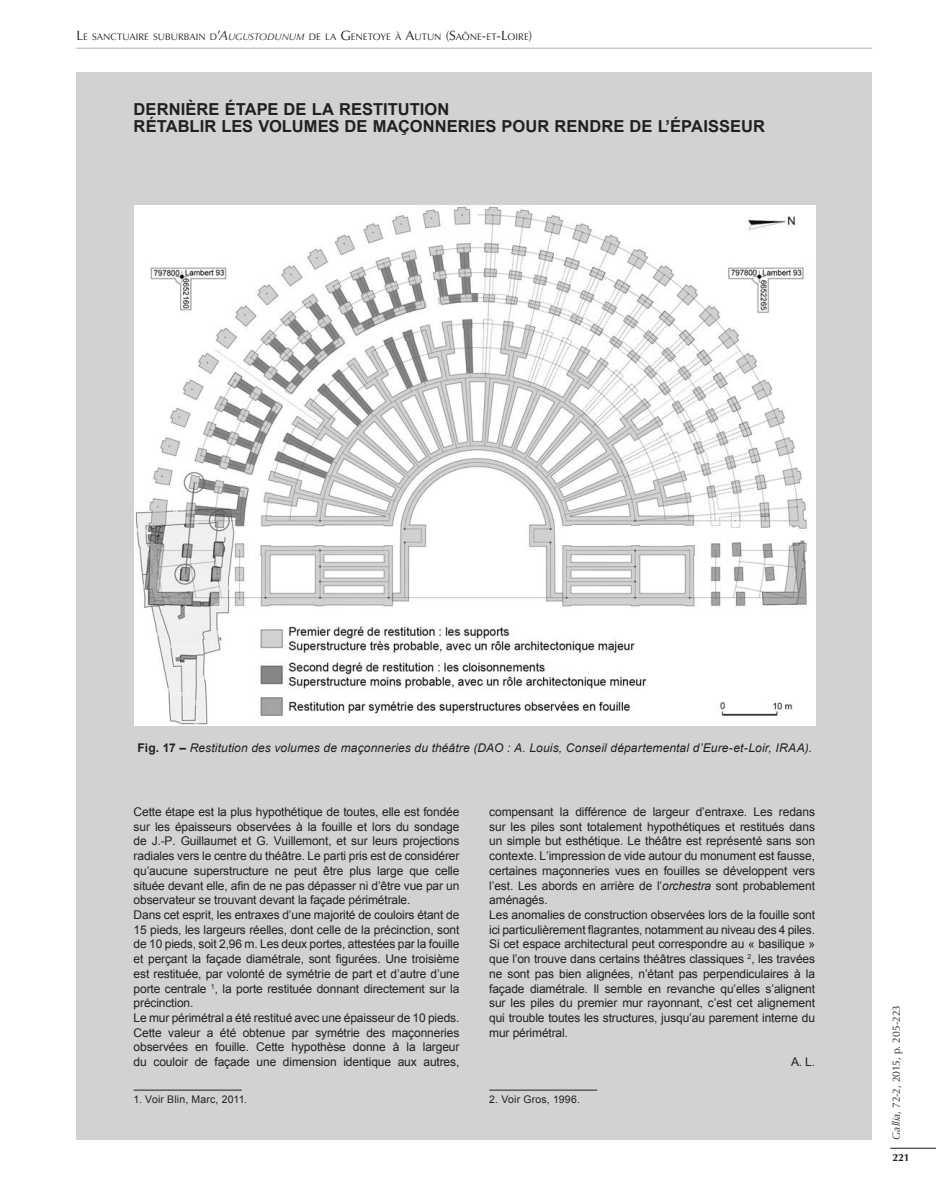
<style>
.page{position:relative;width:936px;height:1191px;background:#fff}
.page>*{position:absolute;margin:0;border:0;box-sizing:border-box;transform-origin:0 0}
.t1{font:700 16.5px/17.2px "Arial";letter-spacing:.005em;color:#231f20}
.t2{font:13.5px "Optima LT Std";color:#231f20}
.t3{font:12px/14.7px "Arial";letter-spacing:-.01em;color:#231f20}
.t4{font:italic 12px "Arial";letter-spacing:.01em;color:#231f20}
.t5{font:10.5px "Arial";letter-spacing:.015em;color:#231f20}
.t6{font:10.5px "Optima LT Std";letter-spacing:-.015em;color:#231f20}
.t7{font:700 10.5px "Optima LT Std";letter-spacing:-.005em;color:#231f20}
.t8{font:9.45px "Optima LT Std";color:#231f20}
.t9{font:italic 9.45px "Optima LT Std";color:#231f20}
.s1{font-size:13.5px}
.s2{font-style:italic;font-size:13.5px}
.s3{font-style:italic}
.s4{color:#d1232a}
.s5{font-style:normal}
.s6{font-style:normal;font-size:13.5px}
.s7{font-size:9.45px}
.s8{font-weight:700;font-style:normal}
</style>
<div class="page">
<hr style="left:890px;top:1147px;width:45px;height:1px;background:#231f20">
<hr style="left:77px;top:48px;width:795px;height:1px;background:#b2b3b7">
<div style="left:77px;top:72px;width:795px;height:1068px;background:#d1d2d4"></div>
<img style="left:135px;top:205px;width:680px;height:520px">
<hr style="left:134px;top:1089px;width:108px;height:1px;background:#231f20">
<hr style="left:489px;top:1089px;width:108px;height:1px;background:#231f20">
<p class="t8" style="left:77px;top:31px;width:457px"><span class="s1">L</span>E SANCTUAIRE SUBURBAIN D<span class="s1">’</span><span class="s2">A</span><span class="s3">UGUSTODUNUM</span> <span class="s4">DE LA</span> <span class="s1">G</span>ENETOYE À <span class="s1">A</span>UTUN <span class="s1">(S</span>AÔNE<span class="s1">-</span>ET<span class="s1">-L</span>OIRE<span class="s1">)</span></p>
<p class="t8" style="left:111px;top:31px;width:8px">C</p>
<p class="t8" style="left:165px;top:31px;width:7px">B</p>
<p class="t8" style="left:184px;top:31px;width:7px">B</p>
<p class="t9" style="left:210px;top:31px;width:142px"><span class="s5">D</span><span class="s1">A</span> GSTOD N M<span class="s5">D L</span> <span class="s6">G</span></p>
<p class="t8" style="left:380px;top:31px;width:35px">Y À<span class="s1">A</span></p>
<p class="t2" style="left:449px;top:27px;width:22px">S <span class="s7">Ô</span></p>
<h1 class="t1" style="left:134px;top:101px;width:633px">DERNIÈRE ÉTAPE DE LA RESTITUTION<br>RÉTABLIR LES VOLUMES DE MAÇONNERIES POUR RENDRE DE L’ÉPAISSEUR</h1>
<p class="t4" style="left:137px;top:740px;width:676px"><span class="s8">Fig. 17 –</span> Restitution des volumes de maçonneries du théâtre (DAO : A. Louis, Conseil départemental d’Eure-et-Loir, IRAA).</p>
<p class="t3" style="left:134px;top:804px;width:327px">Cette étape est la plus hypothétique de toutes, elle est fondée sur les épaisseurs observées à la fouille et lors du sondage de J.-P. Guillaumet et G. Vuillemont, et sur leurs projections radiales vers le centre du théâtre. Le parti pris est de considérer qu’aucune superstructure ne peut être plus large que celle située devant elle, afin de ne pas dépasser ni d’être vue par un observateur se trouvant devant la façade périmétrale.<br>Dans cet esprit, les entraxes d’une majorité de couloirs étant de 15 pieds, les largeurs réelles, dont celle de la précinction, sont de 10 pieds, soit 2,96 m. Les deux portes, attestées par la fouille et perçant la façade diamétrale, sont figurées. Une troisième est restituée, par volonté de symétrie de part et d’autre d’une porte centrale <sup>1</sup>, la porte restituée donnant directement sur la précinction.<br>Le mur périmétral a été restitué avec une épaisseur de 10 pieds.<br>Cette valeur a été obtenue par symétrie des maçonneries observées en fouille. Cette hypothèse donne à la largeur du couloir de façade une dimension identique aux autres,</p>
<p class="t5" style="left:134px;top:1092px;width:115px">1. Voir Blin, Marc, 2011.</p>
<p class="t3" style="left:489px;top:804px;width:327px">compensant la différence de largeur d’entraxe. Les redans sur les piles sont totalement hypothétiques et restitués dans un simple but esthétique. Le théâtre est représenté sans son contexte. L’impression de vide autour du monument est fausse, certaines maçonneries vues en fouilles se développent vers l’est. Les abords en arrière de l’<span class="s3">orchestra</span> sont probablement aménagés.<br>Les anomalies de construction observées lors de la fouille sont ici particulièrement flagrantes, notamment au niveau des 4 piles.<br>Si cet espace architectural peut correspondre au « basilique » que l’on trouve dans certains théâtres classiques <sup>2</sup>, les travées ne sont pas bien alignées, n’étant pas perpendiculaires à la façade diamétrale. Il semble en revanche qu’elles s’alignent sur les piles du premier mur rayonnant, c’est cet alignement qui trouble toutes les structures, jusqu’au parement interne du mur périmétral.</p>
<p class="t3" style="left:791px;top:1054px;width:26px">A. L.</p>
<p class="t5" style="left:489px;top:1092px;width:92px">2. Voir Gros, 1996.</p>
<p class="t6" style="left:890px;top:1042px;width:40px;rotate:-90deg">205-223</p>
<p class="t6" style="left:890px;top:1140px;width:116px;rotate:-90deg"><span class="s3">Gallia</span>, 72-2, 2015, p. ***-</p>
<p class="t7" style="left:892px;top:1151px;width:19px">221</p>
<p class="t7" style="left:892px;top:1151px;width:19px">189</p>
</div>
